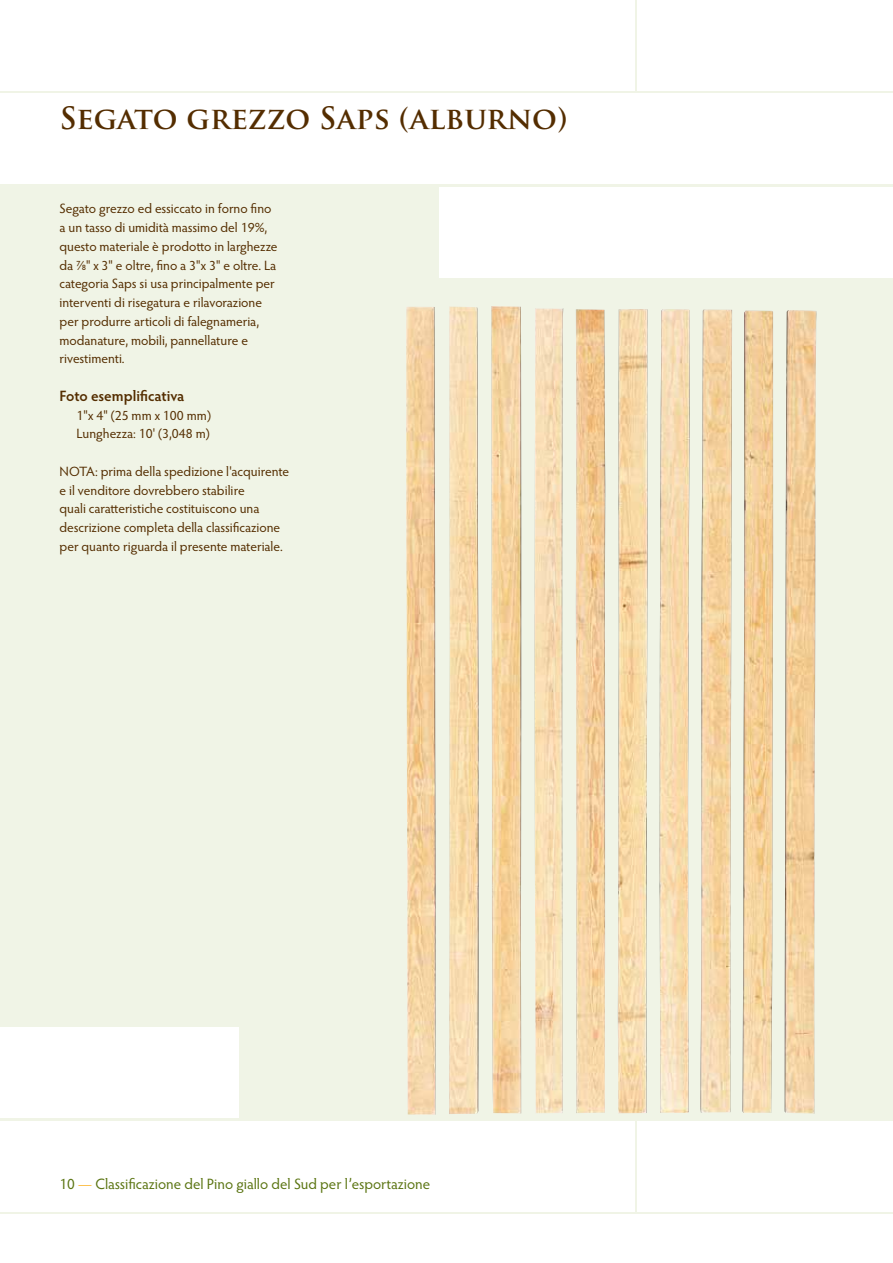
<style>
.page{position:relative;width:893px;height:1263px;background:#f0f4e6}
.page>*{position:absolute;margin:0;border:0;box-sizing:border-box;transform-origin:0 0}
.t1{font:700 30px "Trajan Pro";color:#542d00}
.t2{font:15px "Hypatia Sans Pro";color:#5a7411}
.t3{font:600 15px "Hypatia Sans Pro";letter-spacing:-.005em;color:#542d00}
.t4{font:13.5px/18.8px "Hypatia Sans Pro";letter-spacing:-.005em;color:#542d00}
.s1{color:#fcc14f}
</style>
<div class="page">
<div style="left:0;top:93px;width:893px;height:91px;background:#fff"></div>
<div style="left:0;top:1215px;width:893px;height:48px;background:#fff"></div>
<div style="left:637px;top:1121px;width:256px;height:90px;background:#fff"></div>
<div style="left:0;top:1121px;width:634px;height:90px;background:#fff"></div>
<div style="left:637px;top:0;width:256px;height:90px;background:#fff"></div>
<div style="left:0;top:0;width:634px;height:90px;background:#fff"></div>
<div style="left:0;top:1028px;width:239px;height:90px;background:#fff"></div>
<div style="left:440px;top:187px;width:453px;height:90px;background:#fff"></div>
<img style="left:406px;top:306px;width:410px;height:809px">
<h1 class="t1" style="left:60px;top:99px;width:510px">SEGATO GREZZO SAPS (ALBURNO)</h1>
<p class="t4" style="left:60px;top:199px;width:220px">Segato grezzo ed essiccato in forno fino a un tasso di umidità massimo del 19%, questo materiale è prodotto in larghezze da 7/8" x 3" e oltre, fino a 3"x 3" e oltre. La categoria Saps si usa principalmente per interventi di risegatura e rilavorazione per produrre articoli di falegnameria, modanature, mobili, pannellature e rivestimenti.</p>
<p class="t3" style="left:60px;top:385px;width:126px">Foto esemplificativa</p>
<p class="t4" style="left:77px;top:405px;width:136px">1"x 4" (25 mm x 100 mm)<br>Lunghezza: 10' (3,048 m)</p>
<p class="t4" style="left:60px;top:461px;width:231px">NOTA: prima della spedizione l'acquirente e il venditore dovrebbero stabilire<br>quali caratteristiche costituiscono una descrizione completa della classificazione per quanto riguarda il presente materiale.</p>
<p class="t2" style="left:60px;top:1173px;width:372px">10 <span class="s1">—</span> Classificazione del Pino giallo del Sud per l’esportazione</p>
</div>
